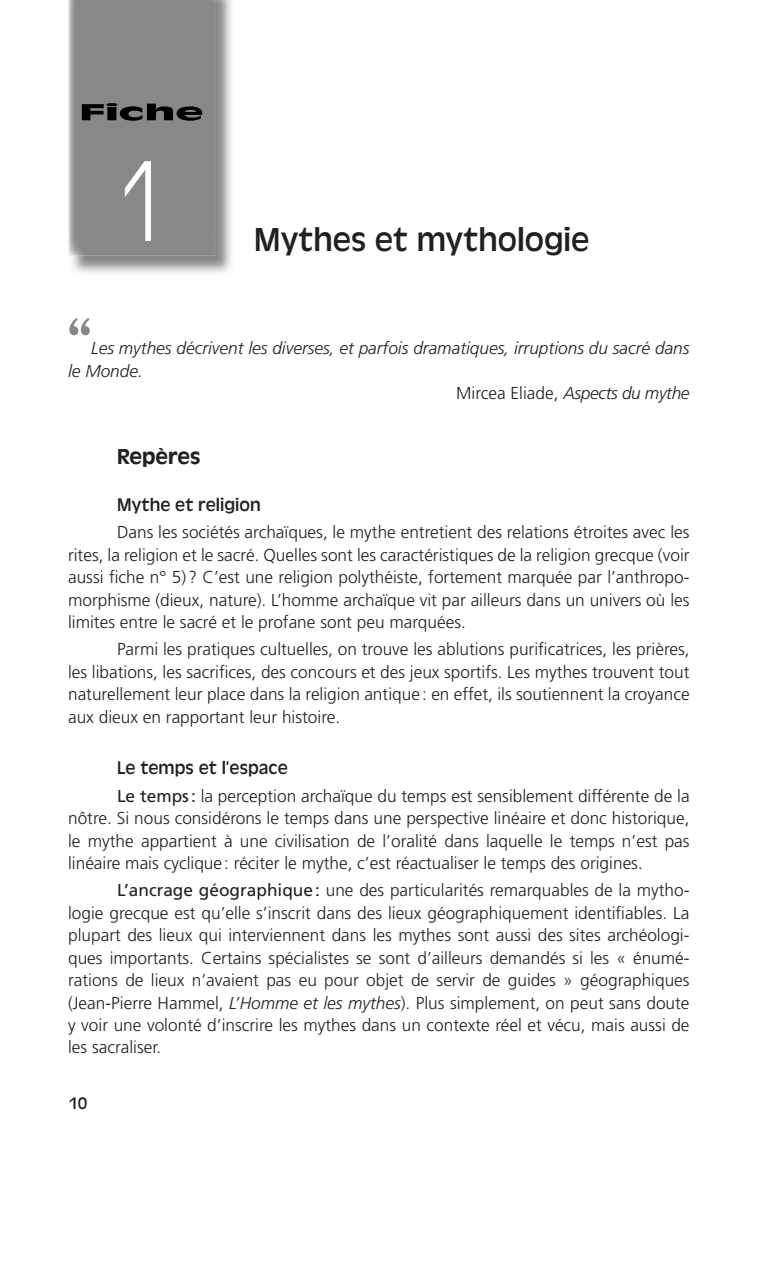
<style>
.page{position:relative;width:766px;height:1262px;background:#fff}
.page>*{position:absolute;margin:0;border:0;box-sizing:border-box;transform-origin:0 0}
.t1{font:51.75px "ITC Garamond Std Ult Cond";color:#888}
.t2{font:34.5px "Antique Oli T";color:#231f20}
.t3{font:500 22.5px "Antique Oli T";color:#231f20}
.t4{font:19px "Antique Oli T";color:#231f20}
.t5{font:300 17.25px/22.5px "Frutiger LT Std";color:#231f20;text-align:justify}
.t6{font:italic 300 17.25px "Frutiger LT Std";color:#231f20}
.t7{font:italic 300 17.25px "Frutiger LT Std";letter-spacing:-.02em;color:#231f20}
.t8{font:17.25px "Antique Oli T";color:#231f20}
.s1{font-style:normal}
.s2{font-weight:400}
.s3{font-style:italic}
</style>
<div class="page">
<img style="left:72px;top:0;width:159px;height:273px">
<div style="left:69px;top:0;width:146px;height:256px;background:#888"></div>
<img style="left:82px;top:103px;width:120px;height:18px">
<img style="left:125px;top:161px;width:26px;height:80px">
<p class="t1" style="left:68px;top:308px;width:24px">“</p>
<p class="t2" style="left:254px;top:220px;width:337px">Mythes et mythologie</p>
<p class="t6" style="left:91px;top:338px;width:600px">Les mythes décrivent les diverses, et parfois dramatiques, irruptions du sacré dans</p>
<p class="t6" style="left:68px;top:361px;width:76px">le Monde.</p>
<p class="t7" style="left:456px;top:383px;width:235px"><span class="s1">Mircea Eliade,</span> Aspects du mythe</p>
<p class="t3" style="left:117px;top:444px;width:85px">Repères</p>
<p class="t4" style="left:117px;top:494px;width:145px">Mythe et religion</p>
<p class="t5" style="left:68px;top:521px;width:623px;text-indent:49px">Dans les sociétés archaïques, le mythe entretient des relations étroites avec les rites, la religion et le sacré. Quelles sont les caractéristiques de la religion grecque (voir aussi fiche n° 5) ? C’est une religion polythéiste, fortement marquée par l’anthropo&shy;morphisme (dieux, nature). L’homme archaïque vit par ailleurs dans un univers où les limites entre le sacré et le profane sont peu marquées.</p>
<p class="t5" style="left:68px;top:638px;width:623px;text-indent:49px">Parmi les pratiques cultuelles, on trouve les ablutions purificatrices, les prières, les libations, les sacrifices, des concours et des jeux sportifs. Les mythes trouvent tout naturellement leur place dans la religion antique : en effet, ils soutiennent la croyance aux dieux en rapportant leur histoire.</p>
<p class="t4" style="left:117px;top:757px;width:172px">Le temps et l’espace</p>
<p class="t5" style="left:68px;top:784px;width:623px;text-indent:49px"><span class="s2">Le temps :</span> la perception archaïque du temps est sensiblement différente de la nôtre. Si nous considérons le temps dans une perspective linéaire et donc historique, le mythe appartient à une civilisation de l’oralité dans laquelle le temps n’est pas linéaire mais cyclique : réciter le mythe, c’est réactualiser le temps des origines.</p>
<p class="t5" style="left:68px;top:879px;width:623px;text-indent:49px"><span class="s2">L’ancrage géographique :</span> une des particularités remarquables de la mytho&shy;logie grecque est qu’elle s’inscrit dans des lieux géographiquement identifiables. La plupart des lieux qui interviennent dans les mythes sont aussi des sites archéologi&shy;ques importants. Certains spécialistes se sont d’ailleurs demandés si les « énumé&shy;rations de lieux n’avaient pas eu pour objet de servir de guides » géographiques (Jean-Pierre Hammel, <span class="s3">L’Homme et les mythes</span>). Plus simplement, on peut sans doute y voir une volonté d’inscrire les mythes dans un contexte réel et vécu, mais aussi de les sacraliser.</p>
<p class="t8" style="left:69px;top:1093px;width:20px">10</p>
</div>
